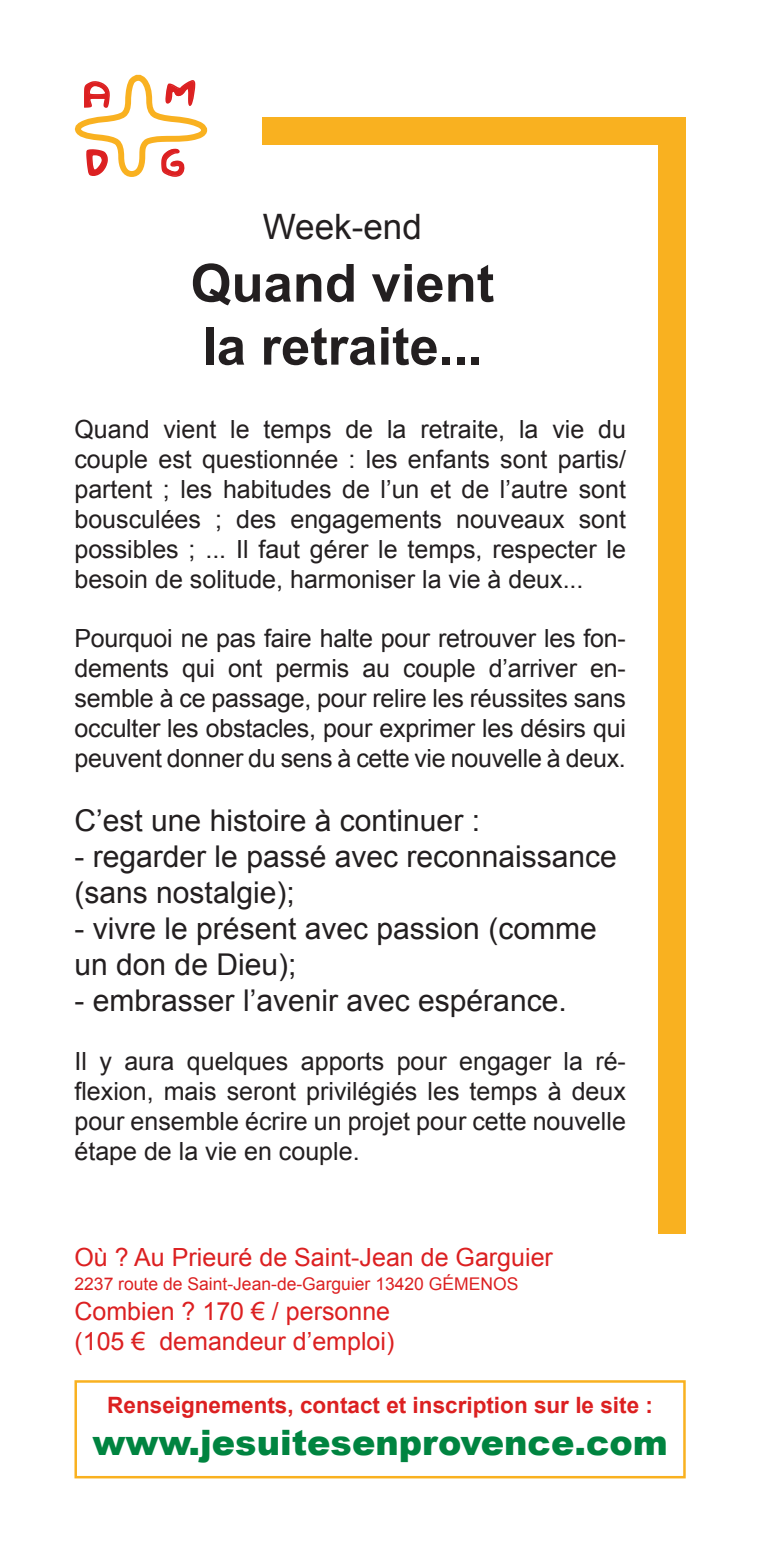
<style>
.page{position:relative;width:759px;height:1560px;background:#fff}
.page>*{position:absolute;margin:0;border:0;box-sizing:border-box;transform-origin:0 0}
.t1{font:700 52.5px/63px "Arial";color:#231f20}
.t2{font:35.5px "Paint Letters";color:#dc2021}
.t3{font:900 35px "Arial";color:#008440}
.t4{font:35px "Arial";color:#231f20}
.t5{font:30px/36px "Arial";color:#231f20}
.t6{font:29.5px "Paint Letters";color:#dc2021}
.t7{font:26.5px "Paint Letters";color:#dc2021}
.t8{font:25px/30px "Arial";color:#231f20;text-align:justify}
.t9{font:25px/30px "Arial";color:#dc2021}
.t10{font:700 22.5px "Arial";color:#dc2021}
.t11{font:17.5px "Arial";color:#dc2021}
</style>
<div class="page">
<div style="left:657px;top:117px;width:28px;height:1116px;background:#f9b120"></div>
<div style="left:262px;top:117px;width:423px;height:28px;background:#f9b120"></div>
<svg style="left:74px;top:74px;width:134px;height:103px"></svg>
<div style="left:74px;top:1379px;width:611px;height:99px;border:2px solid #f9b120"></div>
<p class="t7" style="left:84px;top:80px;width:26px">A</p>
<p class="t2" style="left:166px;top:76px;width:30px">M</p>
<p class="t2" style="left:87px;top:149px;width:22px">D</p>
<p class="t6" style="left:162px;top:148px;width:24px">G</p>
<p class="t4" style="left:263px;top:203px;width:160px">Week-end</p>
<p class="t1" style="left:190px;top:253px;width:305px">Quand vient la retraite...</p>
<p class="t8" style="left:74px;top:415px;width:552px">Quand vient le temps de la retraite, la vie du couple est questionnée : les enfants sont partis/ partent ; les habitudes de l’un et de l’autre sont bousculées ; des engagements nouveaux sont possibles ; ... Il faut gérer le temps, respecter le besoin de solitude, harmoniser la vie à deux...</p>
<p class="t8" style="left:74px;top:623px;width:552px">Pourquoi ne pas faire halte pour retrouver les fon&shy;dements qui ont permis au couple d’arriver en&shy;semble à ce passage, pour relire les réussites sans occulter les obstacles, pour exprimer les désirs qui peuvent donner du sens à cette vie nouvelle à deux.</p>
<p class="t5" style="left:74px;top:803px;width:407px">C’est une histoire à continuer :</p>
<p class="t5" style="left:74px;top:839px;width:543px">- regarder le passé avec reconnaissance (sans nostalgie);</p>
<p class="t5" style="left:74px;top:911px;width:523px">- vivre le présent avec passion (comme un don de Dieu);</p>
<p class="t5" style="left:74px;top:983px;width:493px">- embrasser l’avenir avec espérance.</p>
<p class="t8" style="left:74px;top:1046px;width:552px">Il y aura quelques apports pour engager la ré&shy;flexion, mais seront privilégiés les temps à deux pour ensemble écrire un projet pour cette nouvelle étape de la vie en couple.</p>
<p class="t9" style="left:74px;top:1242px;width:480px">Où ? Au Prieuré de Saint-Jean de Garguier</p>
<p class="t11" style="left:74px;top:1272px;width:445px">2237 route de Saint-Jean-de-Garguier 13420 GÉMENOS</p>
<p class="t9" style="left:74px;top:1296px;width:321px">Combien ? 170 € / personne (105 € demandeur d’emploi)</p>
<p class="t10" style="left:107px;top:1390px;width:547px">Renseignements, contact et inscription sur le site :</p>
<p class="t3" style="left:92px;top:1417px;width:576px">www.jesuitesenprovence.com</p>
</div>
